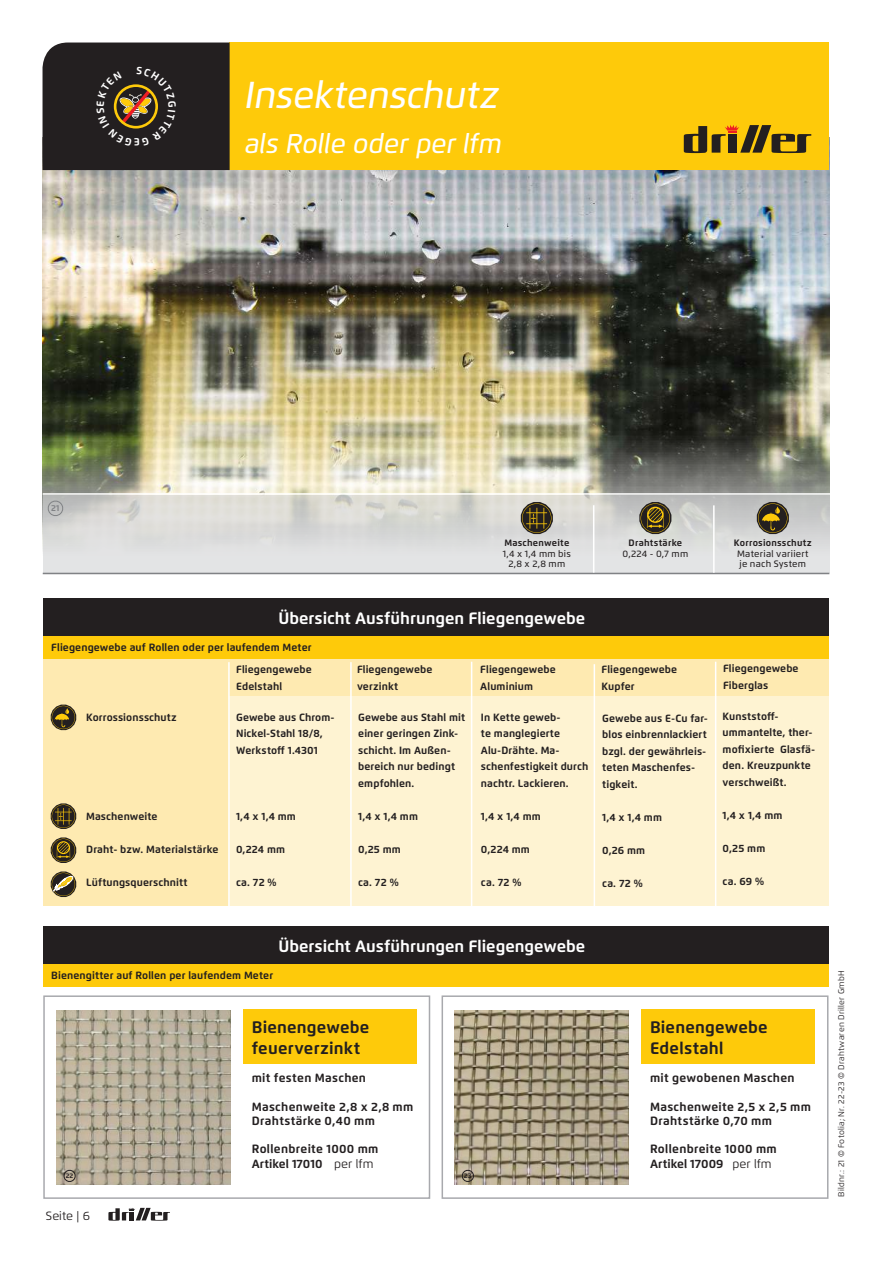
<style>
.page{position:relative;width:893px;height:1263px;background:#fff}
.page>*{position:absolute;margin:0;border:0;box-sizing:border-box;transform-origin:0 0}
.t1{font:italic 500 37.5px "Flexo";letter-spacing:-.005em;color:#fff}
.t2{font:italic 500 27px "Flexo";color:#fff}
.t3{font:700 16.65px/21.1px "Flexo";letter-spacing:.015em;color:#231f20}
.t4{font:700 16.5px "Flexo";color:#fff}
.t5{font:700 12px/14.2px "Flexo";letter-spacing:.025em;color:#231f20}
.t6{font:12px "Flexo";letter-spacing:.005em;color:#231f20}
.t7{font:700 10.5px/16.5px "Flexo";letter-spacing:.01em;color:#231f20}
.t8{font:500 9.3px/10.8px "Flexo";letter-spacing:.03em;color:#231f20;text-align:center}
.t9{font:700 9.3px "Flexo";letter-spacing:.025em;color:#231f20}
.t10{font:700 8.55px "Flexo";color:#808285}
.t11{font:8.25px "Flexo";letter-spacing:.035em;color:#231f20}
.t12{font:700 6.6px "Flexo";color:#231f20}
.s1{font-weight:400}
</style>
<div class="page">
<img style="left:43px;top:170px;width:786px;height:323px">
<svg style="left:43px;top:495px;width:786px;height:78px;background:#dadad9"></svg>
<hr style="left:43px;top:573px;width:786px;height:1px;background:#808285">
<hr style="left:593px;top:505px;width:1px;height:67px;background:#fff">
<hr style="left:713px;top:505px;width:2px;height:68px;background:#fff">
<svg style="left:48px;top:500px;width:15px;height:16px"></svg>
<svg style="left:108px;top:1208px;width:62px;height:13px"></svg>
<div style="left:230px;top:43px;width:599px;height:127px;background:#feca0a"></div>
<svg style="left:684px;top:125px;width:127px;height:28px"></svg>
<svg style="left:521px;top:502px;width:32px;height:32px"></svg>
<svg style="left:639px;top:502px;width:32px;height:32px"></svg>
<svg style="left:757px;top:502px;width:32px;height:32px"></svg>
<div style="left:43px;top:598px;width:786px;height:38px;background:#231f20"></div>
<div style="left:43px;top:658px;width:786px;height:39px;background:#feeab1"></div>
<div style="left:43px;top:636px;width:786px;height:22px;background:#feca0a"></div>
<div style="left:84px;top:697px;width:745px;height:209px;background:#fef3d2"></div>
<hr style="left:350px;top:662px;width:2px;height:252px;background:#fff">
<hr style="left:471px;top:662px;width:1px;height:247px;background:#fff">
<div style="left:43px;top:696px;width:186px;height:210px;background:#feeab1"></div>
<hr style="left:228px;top:662px;width:2px;height:252px;background:#fff">
<svg style="left:51px;top:803px;width:25px;height:26px"></svg>
<svg style="left:51px;top:837px;width:25px;height:26px"></svg>
<svg style="left:51px;top:871px;width:25px;height:26px"></svg>
<svg style="left:51px;top:705px;width:25px;height:25px"></svg>
<hr style="left:594px;top:664px;width:1px;height:248px;background:#fff">
<hr style="left:715px;top:662px;width:1px;height:247px;background:#fff">
<div style="left:43px;top:926px;width:786px;height:38px;background:#231f20"></div>
<div style="left:43px;top:964px;width:786px;height:22px;background:#feca0a"></div>
<div style="left:43px;top:995px;width:387px;height:204px;border:2px solid #a8a9ad"></div>
<img style="left:56px;top:1010px;width:174px;height:175px">
<div style="left:243px;top:1009px;width:173px;height:54px;background:#feca0a"></div>
<svg style="left:64px;top:1170px;width:12px;height:12px"></svg>
<div style="left:442px;top:995px;width:386px;height:204px;border:2px solid #a8a9ad"></div>
<img style="left:454px;top:1010px;width:175px;height:175px">
<div style="left:641px;top:1009px;width:173px;height:54px;background:#feca0a"></div>
<svg style="left:462px;top:1170px;width:12px;height:12px"></svg>
<div style="left:43px;top:43px;width:187px;height:127px;background:#231f20"></div>
<h1 class="t1" style="left:244px;top:72px;width:256px">Insektenschutz</h1>
<h2 class="t2" style="left:244px;top:127px;width:259px">als Rolle oder per lfm</h2>
<p class="t10" style="left:51px;top:503px;width:10px">21</p>
<p class="t9" style="left:504px;top:537px;width:66px">Maschenweite</p>
<p class="t8" style="left:503px;top:548px;width:70px">1,4 x 1,4 mm bis<br>2,8 x 2,8 mm</p>
<p class="t9" style="left:628px;top:537px;width:55px">Drahtstärke</p>
<p class="t8" style="left:622px;top:548px;width:67px">0,224 - 0,7 mm</p>
<p class="t9" style="left:734px;top:537px;width:79px">Korrosionsschutz</p>
<p class="t8" style="left:737px;top:548px;width:73px;text-align:left">Material variiert je nach System</p>
<h3 class="t4" style="left:278px;top:608px;width:308px">Übersicht Ausführungen Fliegengewebe</h3>
<p class="t7" style="left:51px;top:636px;width:262px;line-height:22.5px;text-align:right">Fliegengewebe auf Rollen oder per laufendem Meter<br>Fliegengewebe</p>
<p class="t7" style="left:236px;top:678px;width:47px">Edelstahl</p>
<p class="t7" style="left:357px;top:661px;width:77px">Fliegengewebe verzinkt</p>
<p class="t7" style="left:480px;top:661px;width:77px">Fliegengewebe<br>Aluminium</p>
<p class="t7" style="left:86px;top:709px;width:92px">Korrossionsschutz</p>
<p class="t7" style="left:236px;top:709px;width:100px">Gewebe aus Chrom-<br>Nickel-Stahl 18/8,<br>Werkstoff 1.4301</p>
<p class="t7" style="left:86px;top:808px;width:73px">Maschenweite</p>
<p class="t7" style="left:86px;top:841px;width:134px">Draht- bzw. Materialstärke</p>
<p class="t7" style="left:86px;top:874px;width:103px">Lüftungsquerschnitt</p>
<p class="t7" style="left:236px;top:808px;width:61px">1,4 x 1,4 mm</p>
<p class="t7" style="left:236px;top:841px;width:50px">0,224 mm</p>
<p class="t7" style="left:236px;top:874px;width:42px">ca. 72 %</p>
<p class="t7" style="left:358px;top:709px;width:109px">Gewebe aus Stahl mit einer geringen Zink&shy;schicht. Im Außen&shy;bereich nur bedingt empfohlen.</p>
<p class="t7" style="left:358px;top:808px;width:61px">1,4 x 1,4 mm</p>
<p class="t7" style="left:358px;top:841px;width:44px">0,25 mm</p>
<p class="t7" style="left:358px;top:874px;width:42px">ca. 72 %</p>
<p class="t7" style="left:481px;top:709px;width:109px">In Kette geweb-<br>te manglegierte<br>Alu-Drähte. Ma&shy;schenfestigkeit durch nachtr. Lackieren.</p>
<p class="t7" style="left:481px;top:808px;width:61px">1,4 x 1,4 mm</p>
<p class="t7" style="left:481px;top:841px;width:50px">0,224 mm</p>
<p class="t7" style="left:481px;top:874px;width:42px">ca. 72 %</p>
<p class="t7" style="left:602px;top:661px;width:77px">Fliegengewebe<br>Kupfer</p>
<p class="t7" style="left:602px;top:710px;width:107px">Gewebe aus E-Cu far&shy;blos einbrennlackiert bzgl. der gewährleis&shy;teten Maschenfes&shy;tigkeit.</p>
<p class="t7" style="left:602px;top:809px;width:61px">1,4 x 1,4 mm</p>
<p class="t7" style="left:602px;top:842px;width:44px">0,26 mm</p>
<p class="t7" style="left:602px;top:875px;width:42px">ca. 72 %</p>
<p class="t7" style="left:723px;top:660px;width:77px">Fliegengewebe<br>Fiberglas</p>
<p class="t7" style="left:723px;top:708px;width:94px">Kunststoff&shy;ummantelte, ther&shy;mofixierte Glasfä&shy;den. Kreuzpunkte verschweißt.</p>
<p class="t7" style="left:723px;top:807px;width:61px">1,4 x 1,4 mm</p>
<p class="t7" style="left:723px;top:840px;width:44px">0,25 mm</p>
<p class="t7" style="left:723px;top:873px;width:43px">ca. 69 %</p>
<h3 class="t4" style="left:278px;top:936px;width:308px">Übersicht Ausführungen Fliegengewebe</h3>
<p class="t7" style="left:51px;top:967px;width:223px">Bienengitter auf Rollen per laufendem Meter</p>
<p class="t12" style="left:66px;top:1172px;width:9px">22</p>
<p class="t6" style="left:46px;top:1209px;width:46px">Seite | 6</p>
<h3 class="t3" style="left:252px;top:1016px;width:119px">Bienengewebe feuerverzinkt</h3>
<p class="t5" style="left:252px;top:1071px;width:116px">mit festen Maschen</p>
<p class="t5" style="left:252px;top:1099px;width:163px">Maschenweite 2,8 x 2,8 mm<br>Drahtstärke 0,40 mm</p>
<p class="t5" style="left:252px;top:1142px;width:128px">Rollenbreite 1000 mm<br>Artikel 17010 <span class="s1">per lfm</span></p>
<p class="t12" style="left:464px;top:1172px;width:9px">23</p>
<h3 class="t3" style="left:650px;top:1016px;width:119px">Bienengewebe<br>Edelstahl</h3>
<p class="t5" style="left:650px;top:1071px;width:146px">mit gewobenen Maschen</p>
<p class="t5" style="left:650px;top:1099px;width:163px">Maschenweite 2,5 x 2,5 mm<br>Drahtstärke 0,70 mm</p>
<p class="t5" style="left:650px;top:1142px;width:128px">Rollenbreite 1000 mm<br>Artikel 17009 <span class="s1">per lfm</span></p>
<p class="t11" style="left:836px;top:1196px;width:227px;rotate:-90deg">Bildnr.: 21 © Fotolia; Nr. 22-23 © Drahtwaren Driller GmbH</p>
</div>
